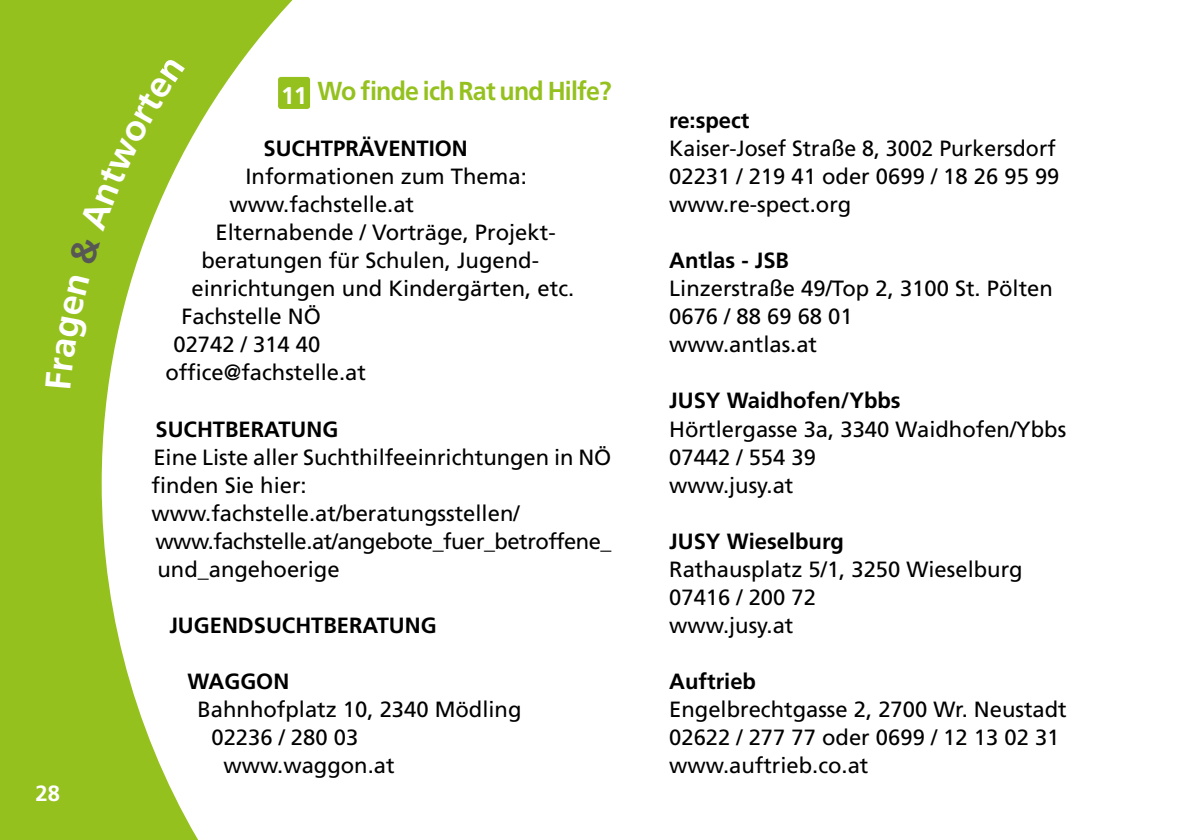
<style>
.page{position:relative;width:1191px;height:840px;background:#fff}
.page>*{position:absolute;margin:0;border:0;box-sizing:border-box;transform-origin:0 0}
.t1{font:700 26px "Frutiger LT Std";letter-spacing:-.035em;color:#95c11f;scale:.96 1}
.t2{font:700 24px "Frutiger LT Std";color:#fff}
.t3{font:22px/28px "Frutiger LT Std";color:#000}
.t4{font:700 22px "Frutiger LT Std";color:#000}
.t5{font:700 22px "Frutiger LT Std";color:#fff}
</style>
<div class="page">
<svg style="left:0;top:0;width:311px;height:839px"></svg>
<div style="left:45px;top:274px;width:44px;height:113px;background:#95c11f"></div>
<svg style="left:69px;top:58px;width:116px;height:206px;background:#a2c83b"></svg>
<p class="t5" style="left:35px;top:779px;width:26px">28</p>
<p class="t1" style="left:317px;top:76px;width:308px">Wo finde ich Rat und Hilfe?</p>
<p class="t4" style="left:263px;top:135px;width:206px">SUCHTPRÄVENTION</p>
<p class="t3" style="left:245px;top:162px;width:283px">Informationen zum Thema:</p>
<p class="t3" style="left:229px;top:190px;width:186px">www.fachstelle.at</p>
<p class="t3" style="left:215px;top:218px;width:342px">Elternabende / Vorträge, Projekt-</p>
<p class="t3" style="left:201px;top:246px;width:339px">beratungen für Schulen, Jugend-</p>
<p class="t3" style="left:191px;top:274px;width:384px">einrichtungen und Kindergärten, etc.</p>
<p class="t3" style="left:181px;top:303px;width:141px">Fachstelle NÖ</p>
<p class="t3" style="left:173px;top:331px;width:148px">02742 / 314 40</p>
<p class="t3" style="left:165px;top:359px;width:202px">office@fachstelle.at</p>
<p class="t2" style="left:281px;top:82px;width:28px">11</p>
<p class="t4" style="left:155px;top:415px;width:184px">SUCHTBERATUNG</p>
<p class="t3" style="left:151px;top:443px;width:462px">Eine Liste aller Suchthilfeeinrichtungen in NÖ finden Sie hier: www.fachstelle.at/beratungsstellen/ www.fachstelle.at/angebote_fuer_betroffene_ und_angehoerige</p>
<p class="t4" style="left:169px;top:611px;width:269px">JUGENDSUCHTBERATUNG</p>
<p class="t4" style="left:187px;top:667px;width:103px">WAGGON</p>
<p class="t3" style="left:197px;top:695px;width:325px">Bahnhofplatz 10, 2340 Mödling</p>
<p class="t3" style="left:211px;top:723px;width:148px">02236 / 280 03</p>
<p class="t3" style="left:223px;top:751px;width:173px">www.waggon.at</p>
<p class="t4" style="left:669px;top:107px;width:82px">re:spect</p>
<p class="t3" style="left:669px;top:134px;width:392px">Kaiser-Josef Straße 8, 3002 Purkersdorf<br>02231 / 219 41 oder 0699 / 18 26 95 99 www.re-spect.org</p>
<p class="t4" style="left:669px;top:247px;width:121px">Antlas - JSB</p>
<p class="t3" style="left:669px;top:274px;width:385px">Linzerstraße 49/Top 2, 3100 St. Pölten<br>0676 / 88 69 68 01<br>www.antlas.at</p>
<p class="t4" style="left:669px;top:387px;width:233px">JUSY Waidhofen/Ybbs</p>
<p class="t3" style="left:669px;top:414px;width:398px">Hörtlergasse 3a, 3340 Waidhofen/Ybbs<br>07442 / 554 39<br>www.jusy.at</p>
<p class="t4" style="left:669px;top:527px;width:176px">JUSY Wieselburg</p>
<p class="t3" style="left:669px;top:554px;width:355px">Rathausplatz 5/1, 3250 Wieselburg<br>07416 / 200 72<br>www.jusy.at</p>
<p class="t4" style="left:669px;top:667px;width:88px">Auftrieb</p>
<p class="t3" style="left:669px;top:694px;width:399px">Engelbrechtgasse 2, 2700 Wr. Neustadt<br>02622 / 277 77 oder 0699 / 12 13 02 31 www.auftrieb.co.at</p>
</div>
